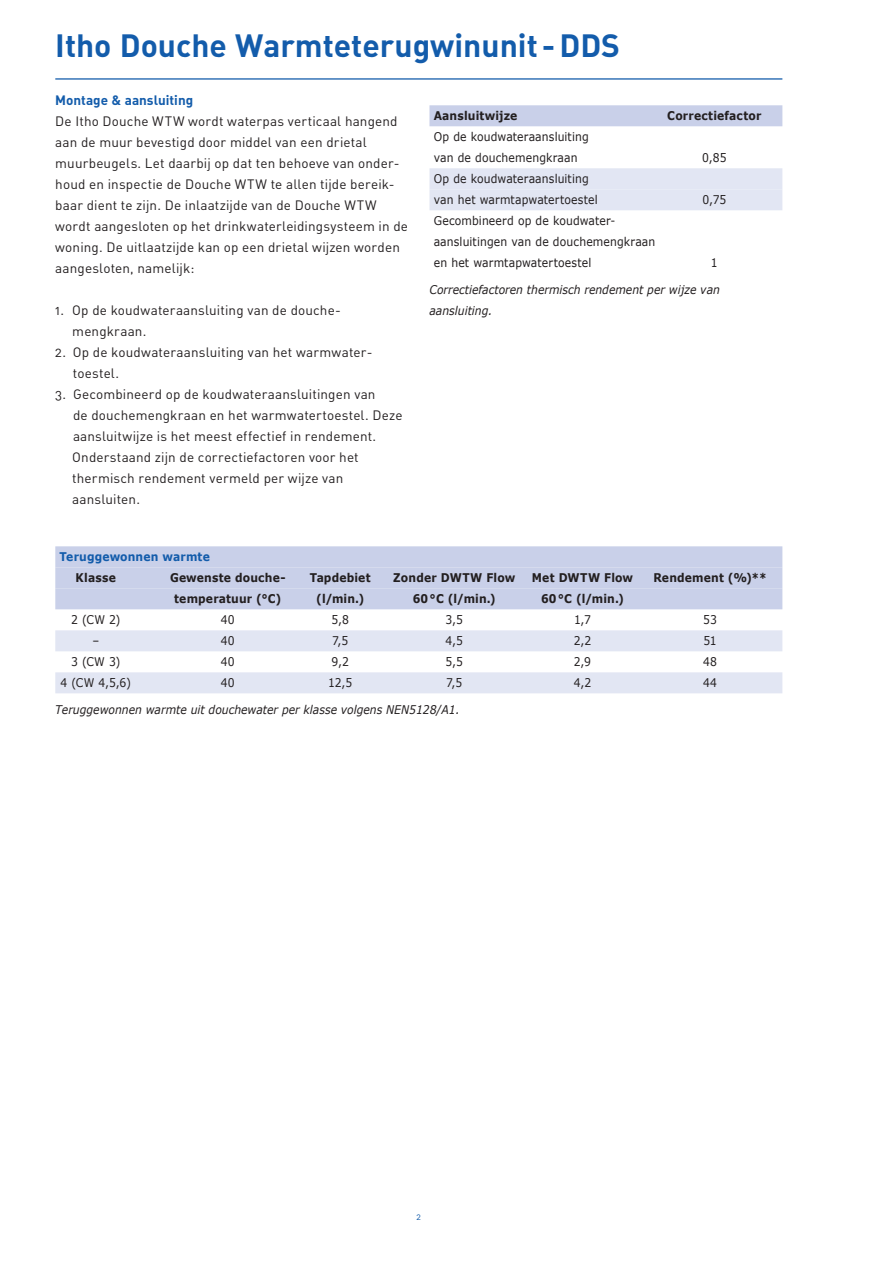
<style>
.page{position:relative;width:893px;height:1263px;background:#fff}
.page>*{position:absolute;margin:0;border:0;box-sizing:border-box;transform-origin:0 0}
.t1{font:31.8px "DIN Bold Alternate";color:#135cab}
.t2{font:13.5px/21px "DIN Regular Alternate";letter-spacing:.01em;color:#231f20}
.t3{font:13.5px "DIN Bold Alternate";color:#135cab}
.t4{font:12px/21px "Verdana";letter-spacing:.01em;color:#231f20;scale:.9 1}
.t5{font:700 12px "Verdana";letter-spacing:.015em;color:#231f20;scale:.9 1}
.t6{font:italic 12px/21px "Verdana";color:#231f20;scale:.9 1}
.t7{font:700 12px "Verdana";letter-spacing:.015em;color:#135cab;scale:.9 1}
.t8{font:9px "DIN Regular Alternate";color:#135cab}
</style>
<div class="page">
<hr style="left:55px;top:78px;width:727px;height:2px;background:#135cab">
<div style="left:429px;top:105px;width:353px;height:21px;background:#c9d0e9"></div>
<div style="left:429px;top:168px;width:353px;height:21px;background:#e2e6f3"></div>
<div style="left:429px;top:189px;width:353px;height:21px;background:#e2e6f3"></div>
<div style="left:55px;top:546px;width:727px;height:21px;background:#c9d0e9"></div>
<div style="left:55px;top:567px;width:727px;height:21px;background:#c9d0e9"></div>
<div style="left:55px;top:588px;width:727px;height:21px;background:#c9d0e9"></div>
<div style="left:55px;top:630px;width:727px;height:21px;background:#e2e6f3"></div>
<div style="left:55px;top:672px;width:727px;height:21px;background:#e2e6f3"></div>
<h1 class="t1" style="left:55px;top:24px;width:566px">Itho Douche Warmteterugwinunit -DDS</h1>
<p class="t3" style="left:55px;top:92px;width:139px">Montage &amp; aansluiting</p>
<p class="t2" style="left:55px;top:111px;width:354px">De Itho Douche WTW wordt waterpas verticaal hangend aan de muur bevestigd door middel van een drietal muurbeugels. Let daarbij op dat ten behoeve van onder&shy;houd en inspectie de Douche WTW te allen tijde bereik&shy;baar dient te zijn. De inlaatzijde van de Douche WTW wordt aangesloten op het drinkwaterleidingsysteem in de woning. De uitlaatzijde kan op een drietal wijzen worden aangesloten, namelijk:</p>
<p class="t2" style="left:72px;top:300px;width:270px;text-indent:-17px">1. Op de koudwateraansluiting van de douche&shy;mengkraan.</p>
<p class="t2" style="left:73px;top:342px;width:301px;text-indent:-18px">2. Op de koudwateraansluiting van het warmwater&shy;toestel.</p>
<p class="t2" style="left:72px;top:384px;width:332px;text-indent:-17px">3. Gecombineerd op de koudwateraansluitingen van<br>de douchemengkraan en het warmwatertoestel. Deze aansluitwijze is het meest effectief in rendement.<br>Onderstaand zijn de correctiefactoren voor het thermisch rendement vermeld per wijze van aansluiten.</p>
<p class="t5" style="left:434px;top:108px;width:95px">Aansluitwijze</p>
<p class="t5" style="left:667px;top:108px;width:106px">Correctiefactor</p>
<p class="t4" style="left:434px;top:126px;width:174px">Op de koudwateraansluiting van de douchemengkraan</p>
<p class="t4" style="left:702px;top:147px;width:29px">0,85</p>
<p class="t4" style="left:434px;top:168px;width:184px">Op de koudwateraansluiting van het warmtapwatertoestel</p>
<p class="t4" style="left:702px;top:189px;width:28px">0,75</p>
<p class="t4" style="left:434px;top:210px;width:248px">Gecombineerd op de koudwater&shy;aansluitingen van de douchemengkraan en het warmtapwatertoestel</p>
<p class="t4" style="left:711px;top:252px;width:9px">1</p>
<p class="t6" style="left:429px;top:279px;width:324px">Correctiefactoren thermisch rendement per wijze van aansluiting.</p>
<p class="t7" style="left:60px;top:549px;width:169px">Teruggewonnen warmte</p>
<p class="t5" style="left:76px;top:570px;width:46px">Klasse</p>
<p class="t5" style="left:170px;top:570px;width:130px">Gewenste douche-</p>
<p class="t5" style="left:310px;top:570px;width:69px">Tapdebiet</p>
<p class="t5" style="left:393px;top:570px;width:137px">Zonder DWTW Flow</p>
<p class="t5" style="left:532px;top:570px;width:114px">Met DWTW Flow</p>
<p class="t5" style="left:653px;top:570px;width:127px">Rendement (%)**</p>
<p class="t5" style="left:174px;top:591px;width:121px">temperatuur (°C)</p>
<p class="t5" style="left:316px;top:591px;width:55px">(l/min.)</p>
<p class="t5" style="left:413px;top:591px;width:94px">60°C (l/min.)</p>
<p class="t5" style="left:541px;top:591px;width:94px">60°C (l/min.)</p>
<p class="t4" style="left:71px;top:609px;width:56px">2 (CW 2)</p>
<p class="t4" style="left:221px;top:609px;width:17px">40</p>
<p class="t4" style="left:332px;top:609px;width:21px">5,8</p>
<p class="t4" style="left:446px;top:609px;width:21px">3,5</p>
<p class="t4" style="left:574px;top:609px;width:20px">1,7</p>
<p class="t4" style="left:703px;top:609px;width:17px">53</p>
<p class="t4" style="left:92px;top:630px;width:9px">–</p>
<p class="t4" style="left:221px;top:630px;width:17px">40</p>
<p class="t4" style="left:332px;top:630px;width:20px">7,5</p>
<p class="t4" style="left:446px;top:630px;width:21px">4,5</p>
<p class="t4" style="left:574px;top:630px;width:21px">2,2</p>
<p class="t4" style="left:703px;top:630px;width:16px">51</p>
<p class="t4" style="left:71px;top:651px;width:56px">3 (CW 3)</p>
<p class="t4" style="left:221px;top:651px;width:17px">40</p>
<p class="t4" style="left:332px;top:651px;width:21px">9,2</p>
<p class="t4" style="left:446px;top:651px;width:21px">5,5</p>
<p class="t4" style="left:574px;top:651px;width:21px">2,9</p>
<p class="t4" style="left:703px;top:651px;width:17px">48</p>
<p class="t4" style="left:61px;top:672px;width:80px">4 (CW 4,5,6)</p>
<p class="t4" style="left:221px;top:672px;width:17px">40</p>
<p class="t4" style="left:328px;top:672px;width:29px">12,5</p>
<p class="t4" style="left:446px;top:672px;width:20px">7,5</p>
<p class="t4" style="left:574px;top:672px;width:21px">4,2</p>
<p class="t4" style="left:703px;top:672px;width:17px">44</p>
<p class="t6" style="left:55px;top:699px;width:451px">Teruggewonnen warmte uit douchewater per klasse volgens NEN5128/A1.</p>
<p class="t8" style="left:417px;top:1211px;width:6px">2</p>
</div>
